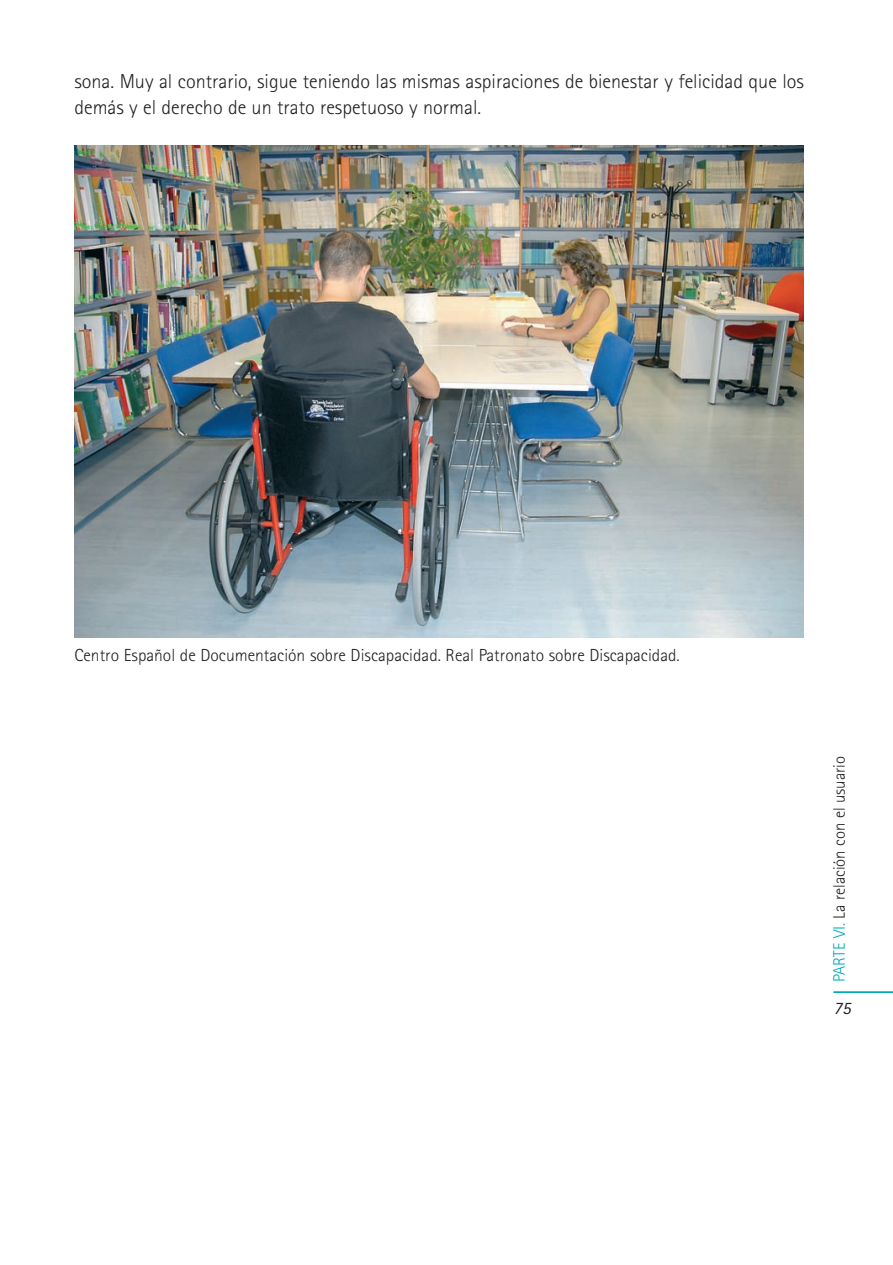
<style>
.page{position:relative;width:893px;height:1265px;background:#fff}
.page>*{position:absolute;margin:0;border:0;box-sizing:border-box;transform-origin:0 0}
.t1{font:300 20.12px/25.4px "Rotis Sans Serif";color:#231f20}
.t2{font:300 17.5px "Rotis Sans Serif";color:#231f20}
.t3{font:italic 17.5px "Rotis Sans Serif";color:#231f20}
.t4{font:300 16.62px "Rotis Sans Serif";color:#231f20}
.s1{color:#00a8b9}
</style>
<div class="page">
<hr style="left:833px;top:991px;width:60px;height:2px;background:#00a8b9">
<img style="left:74px;top:145px;width:730px;height:493px">
<p class="t1" style="left:74px;top:71px;width:731px">sona. Muy al contrario, sigue teniendo las mismas aspiraciones de bienestar y felicidad que los demás y el derecho de un trato respetuoso y normal.</p>
<p class="t2" style="left:74px;top:649px;width:607px">Centro Español de Documentación sobre Discapacidad. Real Patronato sobre Discapacidad.</p>
<p class="t4" style="left:833px;top:982px;width:228px;rotate:-90deg"><span class="s1">PARTE VI.</span> La relación con el usuario</p>
<p class="t3" style="left:833px;top:1002px;width:19px">75</p>
</div>
